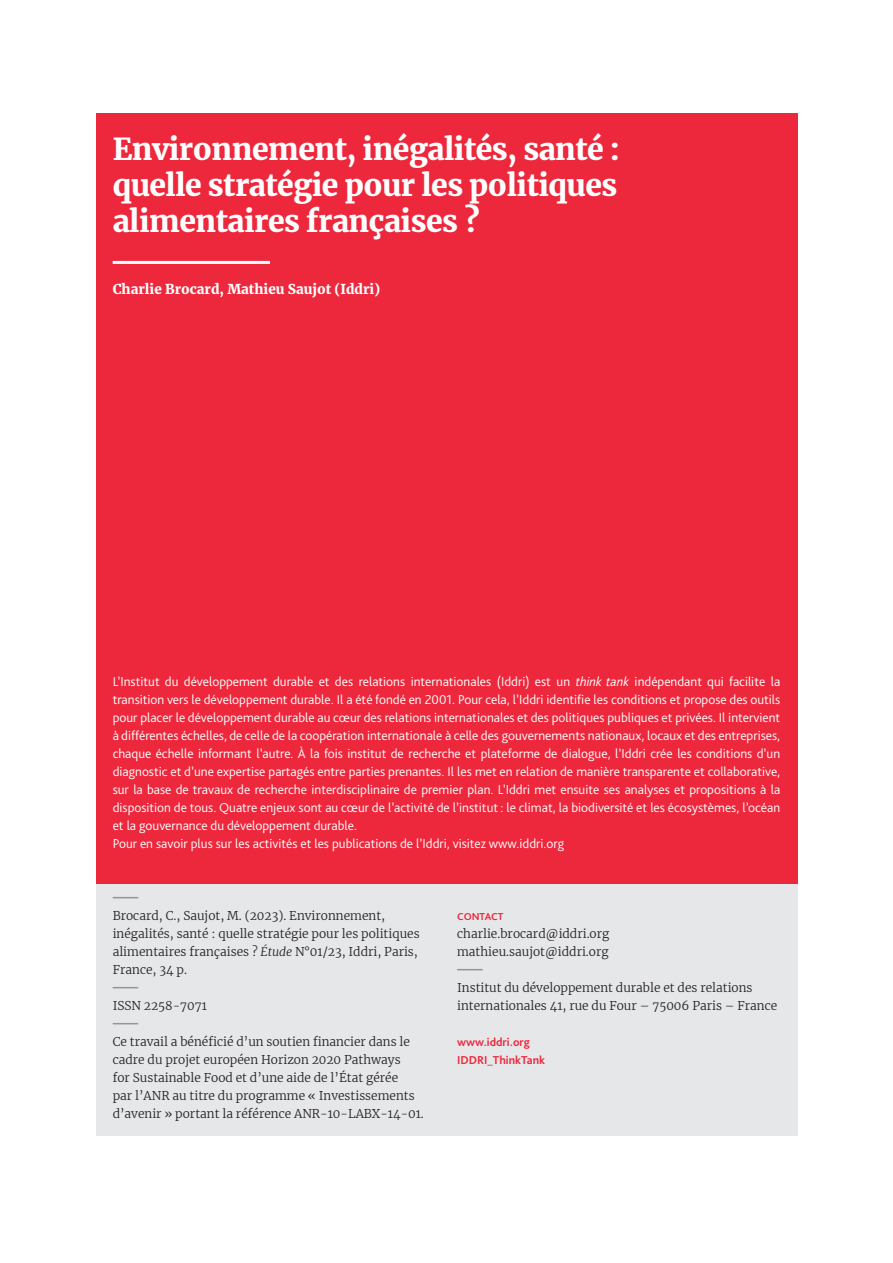
<style>
.page{position:relative;width:893px;height:1263px;background:#fff}
.page>*{position:absolute;margin:0;border:0;box-sizing:border-box;transform-origin:0 0}
.TItre_publication_4e{font:900 30px/36px "Merriweather";letter-spacing:-.015em;color:#fff;text-align:justify}
.texteIddriPage2{font:300 13.5px/18px "Bliss Pro";color:#fff;text-align:justify}
.auteur_s_Blanc{font:900 13.5px "Merriweather";color:#fff}
.TexteOurs_Filet{font:300 12px/18px "Merriweather";color:#231f20}
.TexteOurs{font:300 12px "Merriweather";color:#231f20}
.mail_ours{font:700 12px "Bliss Pro";color:#ed283c}
.T1_ours{font:700 10.5px "Bliss Pro";color:#ed283c}
.s1{font-style:italic}
</style>
<div class="page">
<div style="left:96px;top:884px;width:701px;height:251px;background:#e6e7e9"></div>
<svg style="left:113px;top:897px;width:25px;height:1px"></svg>
<svg style="left:113px;top:987px;width:25px;height:1px"></svg>
<svg style="left:113px;top:1023px;width:25px;height:1px"></svg>
<svg style="left:457px;top:969px;width:26px;height:1px"></svg>
<div style="left:96px;top:113px;width:701px;height:771px;background:#ed283c"></div>
<hr style="left:113px;top:261px;width:157px;height:3px;background:#fff">
<p class="TItre_publication_4e" style="left:113px;top:130px;width:509px">Environnement, inégalités, santé : quelle stratégie pour les politiques alimentaires françaises ?</p>
<p class="auteur_s_Blanc" style="left:113px;top:279px;width:269px">Charlie Brocard, Mathieu Saujot (Iddri)</p>
<p class="texteIddriPage2" style="left:113px;top:672px;width:669px">L’Institut du développement durable et des relations internationales (Iddri) est un <span class="s1">think tank</span> indépendant qui facilite la transition vers le développement durable. Il a été fondé en 2001. Pour cela, l’Iddri identifie les conditions et propose des outils pour placer le développement durable au cœur des relations internationales et des politiques publiques et privées. Il intervient à différentes échelles, de celle de la coopération internationale à celle des gouvernements nationaux, locaux et des entreprises, chaque échelle informant l’autre. À la fois institut de recherche et plateforme de dialogue, l’Iddri crée les conditions d’un diagnostic et d’une expertise partagés entre parties prenantes. Il les met en relation de manière transparente et collaborative, sur la base de travaux de recherche interdisciplinaire de premier plan. L’Iddri met ensuite ses analyses et propositions à la disposition de tous. Quatre enjeux sont au cœur de l’activité de l’institut : le climat, la biodiversité et les écosystèmes, l’océan et la gouvernance du développement durable.</p>
<p class="texteIddriPage2" style="left:113px;top:834px;width:453px">Pour en savoir plus sur les activités et les publications de l’Iddri, visitez www.iddri.org</p>
<p class="TexteOurs_Filet" style="left:113px;top:906px;width:308px">Brocard, C., Saujot, M. (2023). Environnement, inégalités, santé : quelle stratégie pour les politiques alimentaires françaises ? <span class="s1">Étude</span> N°01/23, Iddri, Paris, France, 34 p.</p>
<p class="TexteOurs_Filet" style="left:113px;top:996px;width:96px">ISSN 2258-7071</p>
<p class="TexteOurs_Filet" style="left:113px;top:1032px;width:313px">Ce travail a bénéficié d’un soutien financier dans le cadre du projet européen Horizon 2020 Pathways<br>for Sustainable Food et d’une aide de l’État gérée<br>par l’ANR au titre du programme « Investissements d’avenir » portant la référence ANR-10-LABX-14-01.</p>
<p class="T1_ours" style="left:457px;top:910px;width:48px">CONTACT</p>
<p class="TexteOurs" style="left:457px;top:925px;width:154px">charlie.brocard@iddri.org</p>
<p class="TexteOurs" style="left:457px;top:943px;width:153px">mathieu.saujot@iddri.org</p>
<p class="TexteOurs_Filet" style="left:457px;top:978px;width:322px">Institut du développement durable et des relations internationales 41, rue du Four – 75006 Paris – France</p>
<p class="mail_ours" style="left:457px;top:1034px;width:74px">www.iddri.org</p>
<p class="mail_ours" style="left:457px;top:1052px;width:90px">IDDRI_ThinkTank</p>
</div>
